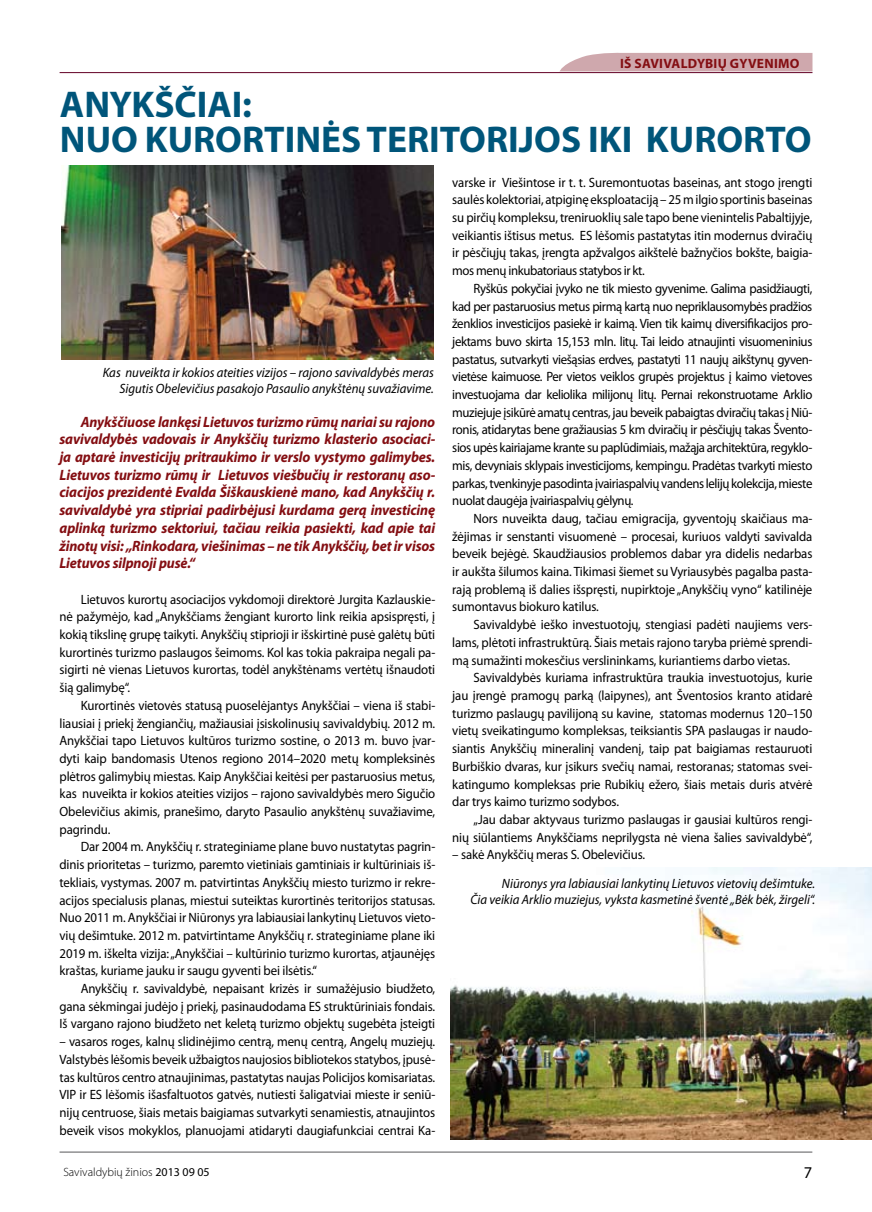
<style>
.page{position:relative;width:872px;height:1212px;background:#fff}
.page>*{position:absolute;margin:0;border:0;box-sizing:border-box;transform-origin:0 0}
.t1{font:700 37.35px/34.3px "Myriad Pro";color:#00557a}
.t2{font:italic 700 15px/17.7px "Myriad Pro";letter-spacing:-.01em;color:#840e12;scale:.95 1}
.t3{font:13.5px/17.7px "Myriad Pro";letter-spacing:-.01em;color:#000;text-align:justify;scale:.95 1}
.t4{font:italic 13.5px/16.2px "Myriad Pro";color:#000;text-align:right;scale:.95 1}
.t5{font:700 13.5px "Myriad Pro";color:#840e12}
.t6{font:300 12px "Myriad Pro";color:#000}
.s1{font-weight:400}
</style>
<div class="page">
<svg style="left:560px;top:52px;width:252px;height:19px;background:#d3b0b5"></svg>
<hr style="left:60px;top:72px;width:752px;height:1px;background:#620025">
<hr style="left:60px;top:1152px;width:752px;height:1px;background:#58585a">
<img style="left:62px;top:166px;width:372px;height:194px">
<img style="left:451px;top:868px;width:421px;height:272px">
<p class="t5" style="left:620px;top:55px;width:23px">IŠ SAVIVALDYBIŲ</p>
<p class="t5" style="left:730px;top:55px;width:10px">GYVENIMO</p>
<h1 class="t1" style="left:60px;top:86px;width:753px">ANYKŠČIAI:<br>NUO KURORTINĖS TERITORIJOS IKI KURORTO</h1>
<p class="t4" style="left:103px;top:364px;width:350px">Kas nuveikta ir kokios ateities vizijos – rajono savivaldybės meras<br>Sigutis Obelevičius pasakojo Pasaulio anykštėnų suvažiavime.</p>
<p class="t2" style="left:59px;top:412px;width:397px;text-indent:21px">Anykščiuose lankęsi Lietuvos turizmo rūmų nariai su rajono savivaldybės vadovais ir Anykščių turizmo klasterio asocia ci&shy;ja aptarė investicijų pritraukimo ir verslo vystymo galimybes.<br>Lietuvos turizmo rūmų ir Lietuvos viešbučių ir restoranų aso&shy;cia cijos prezidentė Evalda Šiškauskienė mano, kad Anykščių r. savivaldybė yra stipriai padirbėjusi kurdama gerą investicinę aplinką turizmo sektoriui, tačia u reikia pasiekti, kad apie tai žinotų visi: „Rinkodara, viešinimas – ne tik Anykščių, bet ir visos Lietuvos silpnoji pusė.“</p>
<p class="t3" style="left:60px;top:590px;width:397px;text-indent:21px">Lietuvos kurortų asociacijos vykdomoji direktorė Jurgita Kazlauskie&shy;nė pažymėjo, kad „Anykščiams žengiant kurorto link reikia apsispręsti, į kokią tikslinę grupę taikyti. Anykščių stiprioji ir išskirtinė pusė galėtų būti kurortinės turizmo paslaugos šeimoms. Kol kas tokia pakraipa negali pa&shy;sigirti nė vienas Lietuvos kurortas, todėl anykštėnams vertėtų išnaudoti šią galimybę“.</p>
<p class="t3" style="left:60px;top:696px;width:397px;text-indent:21px">Kurortinės vietovės statusą puoselėjantys Anykščiai – viena iš stabi&shy;liausiai į priekį žengiančių, mažiausiai įsiskolinusių savivaldybių. 2012 m.<br>Anykščiai tapo Lietuvos kultūros turizmo sostine, o 2013 m. buvo įvar&shy;dyti kaip bandomasis Utenos regiono 2014–2020 metų kompleksinės plėtros galimybių miestas. Kaip Anykščiai keitėsi per pastaruosius metus, kas nuveikta ir kokios ateities vizijos – rajono savivaldybės mero Sigučio Obelevičius akimis, pranešimo, daryto Pasaulio anykštėnų suvažiavime, pagrindu.</p>
<p class="t3" style="left:60px;top:838px;width:397px;text-indent:21px">Dar 2004 m. Anykščių r. strateginiame plane buvo nustatytas pagrin&shy;dinis prioritetas – turizmo, paremto vietiniais gamtiniais ir kultūriniais iš&shy;tekliais, vystymas. 2007 m. patvirtintas Anykščių miesto turizmo ir rekre&shy;acijos specialusis planas, miestui suteiktas kurortinės teritorijos statusas.<br>Nuo 2011 m. Anykščiai ir Niūronys yra labiausiai lankytinų Lietuvos vieto&shy;vių dešimtuke. 2012 m. patvirtintame Anykščių r. strateginiame plane iki 2019 m. iškelta vizija: „Anykščiai – kultūrinio turizmo kurortas, atjaunėjęs kraštas, kuriame jauku ir saugu gyventi bei ilsėtis.“</p>
<p class="t3" style="left:60px;top:979px;width:397px;text-indent:21px">Anykščių r. savivaldybė, nepaisant krizės ir sumažėjusio biudžeto, gana sėkmingai judėjo į priekį, pasinaudodama ES struktūriniais fondais.<br>Iš vargano rajono biudžeto net keletą turizmo objektų sugebėta įsteigti</p>
<p class="t3" style="left:60px;top:1032px;width:397px">– vasaros roges, kalnų slidinėjimo centrą, menų centrą, Angelų muziejų.<br>Valstybės lėšomis beveik užbaigtos naujosios bibliotekos statybos, įpusė&shy;tas kultūros centro atnaujinimas, pastatytas naujas Policijos komisariatas.<br>VIP ir ES lėšomis išasfaltuotos gatvės, nutiesti šaligatviai mieste ir seniū&shy;nijų centruose, šiais metais baigiamas sutvarkyti senamiestis, atnaujintos beveik visos mokyklos, planuojami atidaryti daugiafunkciai centrai Ka-</p>
<p class="t6" style="left:63px;top:1165px;width:148px">Savivaldybių žinios <span class="s1">2013 09 05</span></p>
<p class="t3" style="left:452px;top:173px;width:380px">varske ir Viešintose ir t. t. Suremontuotas baseinas, ant stogo įrengti saulės kolektoriai, atpiginę eksploataciją – 25 m ilgio sportinis baseinas su pirčių kompleksu, treniruoklių sale tapo bene vienintelis Pabaltijyje, veikiantis ištisus metus. ES lėšomis pastatytas itin modernus dviračių ir pėsčiųjų takas, įrengta apžvalgos aikštelė bažnyčios bokšte, baigia&shy;mos menų inkubatoriaus statybos ir kt.</p>
<p class="t3" style="left:452px;top:279px;width:380px;text-indent:21px">Ryškūs pokyčiai įvyko ne tik miesto gyvenime. Galima pasidžiaugti, kad per pastaruosius metus pirmą kartą nuo nepriklausomybės pradžios ženklios investicijos pasiekė ir kaimą. Vien tik kaimų diversifikacijos pro&shy;jektams buvo skirta 15,153 mln. litų. Tai leido atnaujinti visuomeninius pastatus, sutvarkyti viešąsias erdves, pastatyti 11 naujų aikštynų gyven&shy;vietėse kaimuose. Per vietos veiklos grupės projektus į kaimo vietoves investuojama dar keliolika milijonų litų. Pernai rekonstruotame Arklio muziejuje įsikūrė amatų centras, jau beveik pabaigtas dviračių takas į Niū&shy;ronis, atidarytas bene gražiausias 5 km dviračių ir pėsčiųjų takas Švento&shy;sios upės kairiajame krante su paplūdimiais, mažąja architektūra, regyklo&shy;mis, devyniais sklypais investicijoms, kempingu. Pradėtas tvarkyti miesto parkas, tvenkinyje pasodinta įvairiaspalvių vandens lelijų kolekcija, mieste nuolat daugėja įvairiaspalvių gėlynų.</p>
<p class="t3" style="left:452px;top:509px;width:380px;text-indent:21px">Nors nuveikta daug, tačiau emigracija, gyventojų skaičiaus ma&shy;žėjimas ir senstanti visuomenė – procesai, kuriuos valdyti savivalda beveik bejėgė. Skaudžiausios problemos dabar yra didelis nedarbas ir aukšta šilumos kaina. Tikimasi šiemet su Vyriausybės pagalba pasta&shy;rają problemą iš dalies išspręsti, nupirktoje „Anykščių vyno“ katilinėje sumontavus biokuro katilus.</p>
<p class="t3" style="left:452px;top:615px;width:380px;text-indent:21px">Savivaldybė ieško investuotojų, stengiasi padėti naujiems vers&shy;lams, plėtoti infrastruktūrą. Šiais metais rajono taryba priėmė sprendi&shy;mą sumažinti mokesčius verslininkams, kuriantiems darbo vietas.</p>
<p class="t3" style="left:452px;top:669px;width:380px;text-indent:21px">Savivaldybės kuriama infrastruktūra traukia investuotojus, kurie jau įrengė pramogų parką (laipynes), ant Šventosios kranto atidarė turizmo paslaugų pavilijoną su kavine, statomas modernus 120–150 vietų sveikatingumo kompleksas, teiksiantis SPA paslaugas ir naudo&shy;siantis Anykščių mineralinį vandenį, taip pat baigiamas restauruoti Burbiškio dvaras, kur įsikurs svečių namai, restoranas; statomas svei&shy;katingumo kompleksas prie Rubikių ežero, šiais metais duris atvėrė dar trys kaimo turizmo sodybos.</p>
<p class="t3" style="left:452px;top:810px;width:380px;text-align:right">„Jau dabar aktyvaus turizmo paslaugas ir gausiai kultūros rengi-<br>nių siūlantiems Anykščiams neprilygsta nė viena šalies savivaldybė“,</p>
<p class="t3" style="left:452px;top:846px;width:205px">– sakė Anykščių meras S. Obelevičius.</p>
<p class="t4" style="left:470px;top:875px;width:364px">Niūronys yra labiausiai lankytinų Lietuvos vietovių dešimtuke.<br>Čia veikia Arklio muziejus, vyksta kasmetinė šventė „Bėk bėk, žirgeli“.</p>
</div>
